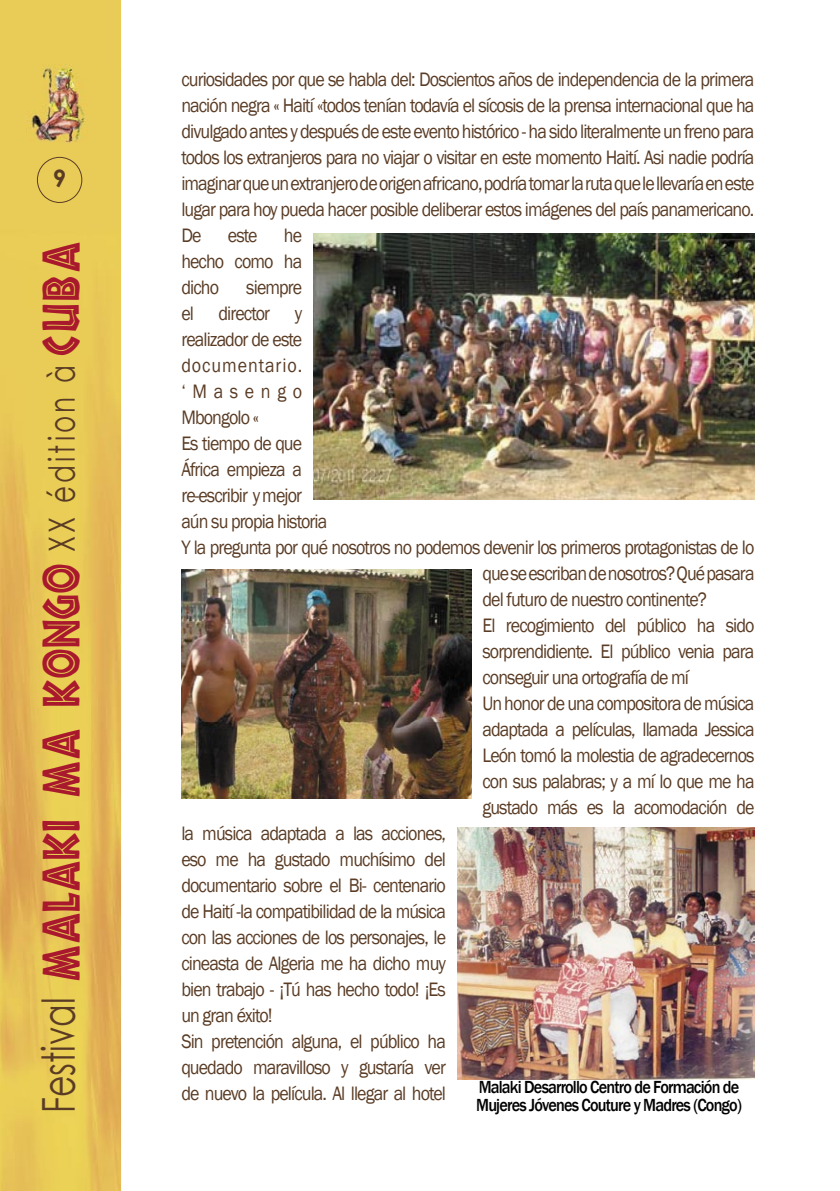
<style>
.page{position:relative;width:840px;height:1191px;background:#fff}
.page>*{position:absolute;margin:0;border:0;box-sizing:border-box;transform-origin:0 0}
.t1{font:48.6px "African";color:#a9192d;scale:.73 1}
.t2{font:700 24px "Century Gothic";color:#5a3c25}
.t3{font:20px/26px "Franklin Gothic";letter-spacing:-.05em;color:#5a3c25;text-align:justify;scale:.9 1}
.t4{font:20px "Franklin Gothic";letter-spacing:.05em;color:#5a3c25;scale:.9 1}
.t5{font:20px "Franklin Gothic";letter-spacing:.37em;color:#5a3c25;scale:.9 1}
.t6{font:500 18px/18px "Franklin Gothic";letter-spacing:-.05em;color:#000;scale:.9 1}
.s1{font-family:"Century Gothic";font-size:45.2px;color:#5a3c25}
.s2{font-family:"Century Gothic";font-size:36px;color:#5a3c25}
</style>
<div class="page">
<img style="left:0;top:0;width:30px;height:1191px">
<div style="left:30px;top:0;width:91px;height:69px;background:#e9cc57"></div>
<img style="left:91px;top:69px;width:30px;height:1122px">
<img style="left:30px;top:142px;width:61px;height:1049px">
<img style="left:26px;top:65px;width:67px;height:77px">
<svg style="left:37px;top:157px;width:45px;height:46px;background:#dfc253"></svg>
<img style="left:457px;top:827px;width:297px;height:252px">
<img style="left:313px;top:234px;width:441px;height:265px">
<img style="left:181px;top:570px;width:290px;height:228px">
<p class="t2" style="left:53px;top:160px;width:15px">9</p>
<h1 class="t1" style="left:42px;top:1113px;width:1196px;rotate:-90deg"><span class="s1">Festival</span> Malaki ma Kongo <span class="s2">XX édition à</span> cuba</h1>
<p class="t3" style="left:181px;top:67px;width:638px">curiosidades por que se habla del: Doscientos años de independencia de la primera nación negra « Haití «todos tenían todavía el sícosis de la prensa internacional que ha divulgado antes y después de este evento histórico - ha sido literalmente un freno para todos los extranjeros para no viajar o visitar en este momento Haití. Asi nadie podría imaginar que un extranjero de origen africano, podría tomar la ruta que le llevaría en este lugar para hoy pueda hacer posible deliberar estos imágenes del país panamericano.<br>De</p>
<p class="t3" style="left:181px;top:223px;width:136px;text-indent:103px">he hecho como ha dicho</p>
<p class="t3" style="left:228px;top:223px;width:34px">este</p>
<p class="t3" style="left:246px;top:275px;width:64px">siempre</p>
<p class="t3" style="left:181px;top:301px;width:136px">el director y</p>
<p class="t3" style="left:181px;top:327px;width:136px">realizador de este</p>
<p class="t4" style="left:181px;top:353px;width:136px">documentario.</p>
<p class="t5" style="left:181px;top:379px;width:136px">‘Masengo</p>
<p class="t3" style="left:181px;top:405px;width:88px">Mbongolo «</p>
<p class="t3" style="left:181px;top:431px;width:136px">Es tiempo de que</p>
<p class="t3" style="left:181px;top:457px;width:136px">África empieza a</p>
<p class="t3" style="left:181px;top:483px;width:136px">re-escribir y mejor</p>
<p class="t3" style="left:181px;top:509px;width:164px">aún su propia historia</p>
<p class="t3" style="left:181px;top:535px;width:638px">Y la pregunta por qué nosotros no podemos devenir los primeros protagonistas de lo</p>
<p class="t3" style="left:482px;top:561px;width:303px">que se escriban de nosotros? Qué pasara</p>
<p class="t3" style="left:482px;top:587px;width:251px">del futuro de nuestro continente?</p>
<p class="t3" style="left:482px;top:613px;width:303px">El recogimiento del público ha sido</p>
<p class="t3" style="left:482px;top:639px;width:303px">sorprendidiente. El público venia para</p>
<p class="t3" style="left:482px;top:665px;width:231px">conseguir una ortografía de mí</p>
<p class="t3" style="left:482px;top:691px;width:303px">Un honor de una compositora de música</p>
<p class="t3" style="left:482px;top:717px;width:304px">adaptada a películas, llamada Jessica</p>
<p class="t3" style="left:482px;top:743px;width:303px">León tomó la molestia de agradecernos</p>
<p class="t3" style="left:482px;top:769px;width:304px">con sus palabras; y a mí lo que me ha</p>
<p class="t3" style="left:482px;top:795px;width:304px">gustado más es la acomodación de</p>
<p class="t3" style="left:181px;top:821px;width:295px">la música adaptada a las acciones,</p>
<p class="t3" style="left:181px;top:847px;width:295px">eso me ha gustado muchísimo del</p>
<p class="t3" style="left:181px;top:873px;width:295px">documentario sobre el Bi- centenario</p>
<p class="t3" style="left:181px;top:899px;width:295px">de Haití -la compatibilidad de la música</p>
<p class="t3" style="left:181px;top:925px;width:295px">con las acciones de los personajes, le</p>
<p class="t3" style="left:181px;top:951px;width:295px">cineasta de Algeria me ha dicho muy</p>
<p class="t3" style="left:181px;top:977px;width:295px">bien trabajo - ¡Tú has hecho todo! ¡Es</p>
<p class="t3" style="left:181px;top:1003px;width:103px">un gran éxito!</p>
<p class="t3" style="left:181px;top:1029px;width:295px">Sin pretención alguna, el público ha</p>
<p class="t3" style="left:181px;top:1055px;width:295px">quedado maravilloso y gustaría ver</p>
<p class="t3" style="left:181px;top:1081px;width:295px">de nuevo la película. Al llegar al hotel</p>
<p class="t6" style="left:476px;top:1078px;width:296px">Malaki Desarrollo Centro de Formación de<br>Mujeres Jóvenes Couture y Madres (Congo)</p>
</div>
